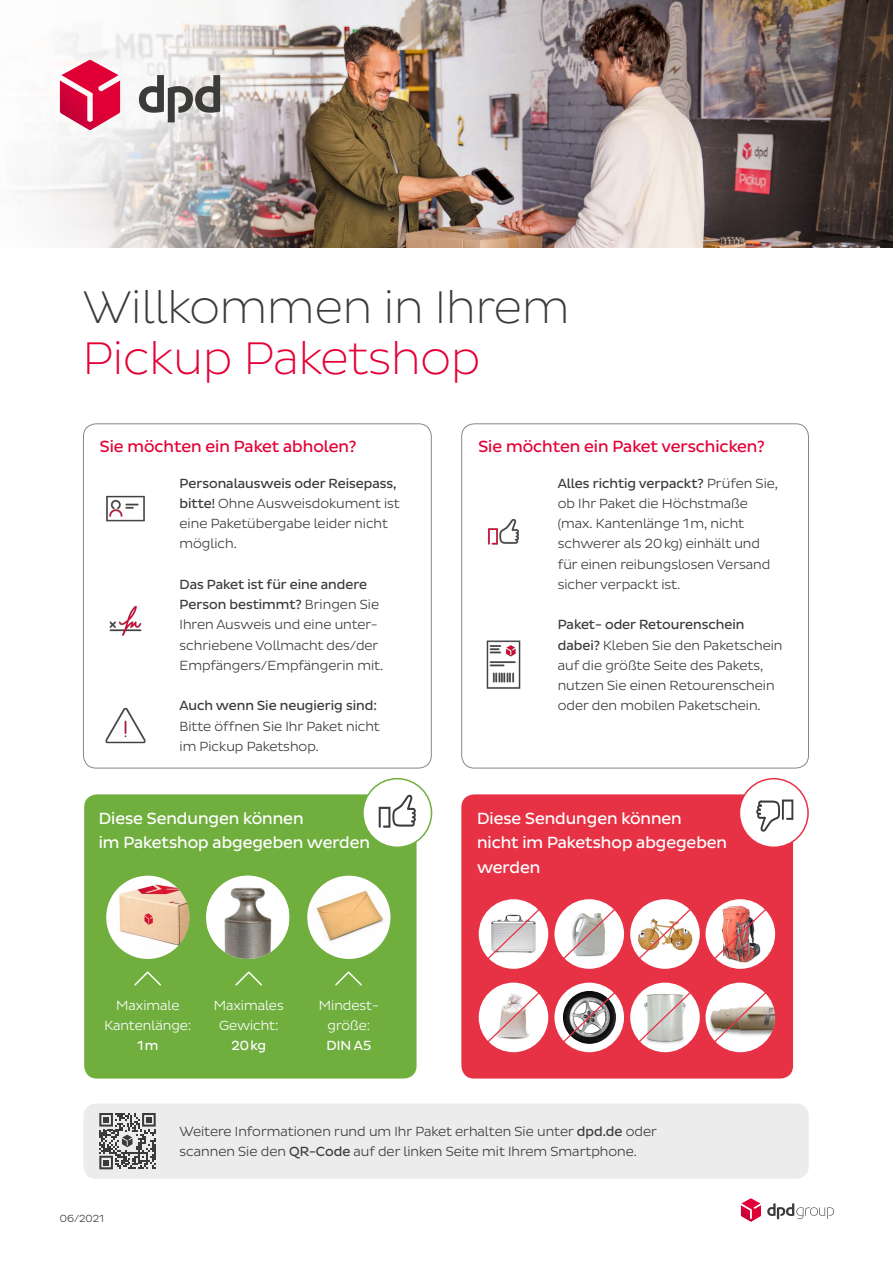
<style>
.page{position:relative;width:893px;height:1263px;background:#fff}
.page>*{position:absolute;margin:0;border:0;box-sizing:border-box;transform-origin:0 0}
.t1{font:300 46.5px "Pluto Sans DPD Extra";color:#3b3b3a}
.t2{font:300 46.5px "Pluto Sans DPD Extra";color:#e40036}
.t3{font:16.5px/24.8px "Pluto Sans DPD Regular";color:#fff}
.t4{font:16.5px "Pluto Sans DPD Regular";color:#e40036}
.t5{font:13.5px/20.2px "Pluto Sans DPD Light";color:#3b3b3a}
.t6{font:13.5px/20.2px "Pluto Sans DPD Regular";color:#3b3b3a}
.t7{font:13.5px/20.2px "Pluto Sans DPD Light";color:#fff;text-align:center}
.t8{font:13.5px "Pluto Sans DPD Regular";color:#fff}
.t9{font:10.5px "Pluto Sans DPD Light";color:#3b3b3a}
.s1{font-family:"Pluto Sans DPD Regular"}
.s2{font-family:"Pluto Sans DPD Light"}
</style>
<div class="page">
<img style="left:42px;top:0;width:851px;height:247px">
<svg style="left:18px;top:0;width:268px;height:195px"></svg>
<div style="left:83px;top:1103px;width:726px;height:76px;background:#ececed;border-radius:13px"></div>
<div style="left:83px;top:423px;width:349px;height:345px;border:1px solid #878786;border-radius:13px"></div>
<div style="left:461px;top:423px;width:348px;height:345px;border:1px solid #878786;border-radius:13px"></div>
<img style="left:106px;top:495px;width:39px;height:27px">
<img style="left:488px;top:518px;width:31px;height:27px">
<img style="left:109px;top:605px;width:33px;height:31px">
<img style="left:486px;top:640px;width:35px;height:49px">
<img style="left:105px;top:707px;width:41px;height:37px">
<div style="left:461px;top:794px;width:332px;height:284px;background:#e73245;border-radius:13px"></div>
<div style="left:739px;top:779px;width:69px;height:68px;background:#fff;border-radius:50%"></div>
<svg style="left:756px;top:799px;width:37px;height:33px"></svg>
<div style="left:739px;top:778px;width:70px;height:70px;border:2px solid #e73245;border-radius:50%"></div>
<img style="left:478px;top:899px;width:298px;height:70px">
<svg style="left:478px;top:982px;width:298px;height:71px"></svg>
<div style="left:84px;top:794px;width:333px;height:284px;background:#70ae3e;border-radius:13px"></div>
<div style="left:363px;top:779px;width:69px;height:68px;background:#fff;border-radius:50%"></div>
<svg style="left:379px;top:794px;width:37px;height:34px"></svg>
<div style="left:362px;top:778px;width:70px;height:70px;border:2px solid #70ae3e;border-radius:50%"></div>
<img style="left:106px;top:876px;width:83px;height:83px">
<img style="left:207px;top:876px;width:81px;height:83px">
<div style="left:307px;top:876px;width:83px;height:83px;background:#fff;border-radius:50%"></div>
<img style="left:313px;top:888px;width:77px;height:56px">
<svg style="left:134px;top:971px;width:27px;height:15px"></svg>
<svg style="left:235px;top:971px;width:27px;height:15px"></svg>
<svg style="left:335px;top:971px;width:27px;height:15px"></svg>
<svg style="left:139px;top:75px;width:81px;height:47px"></svg>
<svg style="left:60px;top:60px;width:60px;height:70px"></svg>
<svg style="left:767px;top:1203px;width:67px;height:16px"></svg>
<svg style="left:741px;top:1198px;width:20px;height:24px"></svg>
<svg style="left:99px;top:1113px;width:57px;height:56px"></svg>
<h1 class="t1" style="left:83px;top:281px;width:488px">Willkommen in Ihrem</h1>
<h1 class="t2" style="left:83px;top:332px;width:399px">Pickup Paketshop</h1>
<p class="t4" style="left:100px;top:437px;width:258px">Sie möchten ein Paket abholen?</p>
<p class="t4" style="left:478px;top:437px;width:288px">Sie möchten ein Paket verschicken?</p>
<p class="t6" style="left:180px;top:473px;width:219px">Personalausweis oder Reisepass,</p>
<p class="t5" style="left:180px;top:493px;width:222px"><span class="s1">bitte!</span> Ohne Ausweisdokument ist eine Paketübergabe leider nicht möglich.</p>
<p class="t6" style="left:180px;top:574px;width:201px">Das Paket ist für eine andere<br>Person bestimmt? <span class="s2">Bringen Sie</span></p>
<p class="t5" style="left:180px;top:615px;width:205px">Ihren Ausweis und eine unter&shy;schriebene Vollmacht des/der<br>Empfängers/Empfängerin mit.</p>
<p class="t6" style="left:180px;top:696px;width:199px">Auch wenn Sie neugierig sind:</p>
<p class="t5" style="left:180px;top:716px;width:202px">Bitte öffnen Sie Ihr Paket nicht im Pickup Paketshop.</p>
<p class="t6" style="left:558px;top:473px;width:222px">Alles richtig verpackt? <span class="s2">Prüfen Sie,</span></p>
<p class="t5" style="left:558px;top:493px;width:214px">ob Ihr Paket die Höchstmaße (max. Kantenlänge 1m, nicht schwerer als 20kg) einhält und für einen reibungslosen Versand sicher verpackt ist.</p>
<p class="t6" style="left:558px;top:615px;width:188px">Paket- oder Retourenschein</p>
<p class="t5" style="left:558px;top:635px;width:226px"><span class="s1">dabei?</span> Kleben Sie den Paketschein auf die größte Seite des Pakets, nutzen Sie einen Retourenschein oder den mobilen Paketschein.</p>
<p class="t3" style="left:99px;top:806px;width:273px">Diese Sendungen können<br>im Paketshop abgegeben werden</p>
<p class="t7" style="left:104px;top:995px;width:88px">Maximale<br>Kantenlänge:</p>
<p class="t8" style="left:137px;top:1038px;width:23px">1m</p>
<p class="t7" style="left:214px;top:995px;width:71px">Maximales<br>Gewicht:</p>
<p class="t8" style="left:231px;top:1038px;width:36px">20kg</p>
<p class="t7" style="left:319px;top:995px;width:62px">Mindest&shy;größe:</p>
<p class="t8" style="left:326px;top:1038px;width:46px">DIN A5</p>
<p class="t3" style="left:477px;top:806px;width:252px">Diese Sendungen können nicht im Paketshop abgegeben werden</p>
<p class="t9" style="left:60px;top:1212px;width:45px">06/2021</p>
<p class="t5" style="left:180px;top:1121px;width:479px">Weitere Informationen rund um Ihr Paket erhalten Sie unter <span class="s1">dpd.de</span> oder scannen Sie den <span class="s1">QR-Code</span> auf der linken Seite mit Ihrem Smartphone.</p>
</div>
